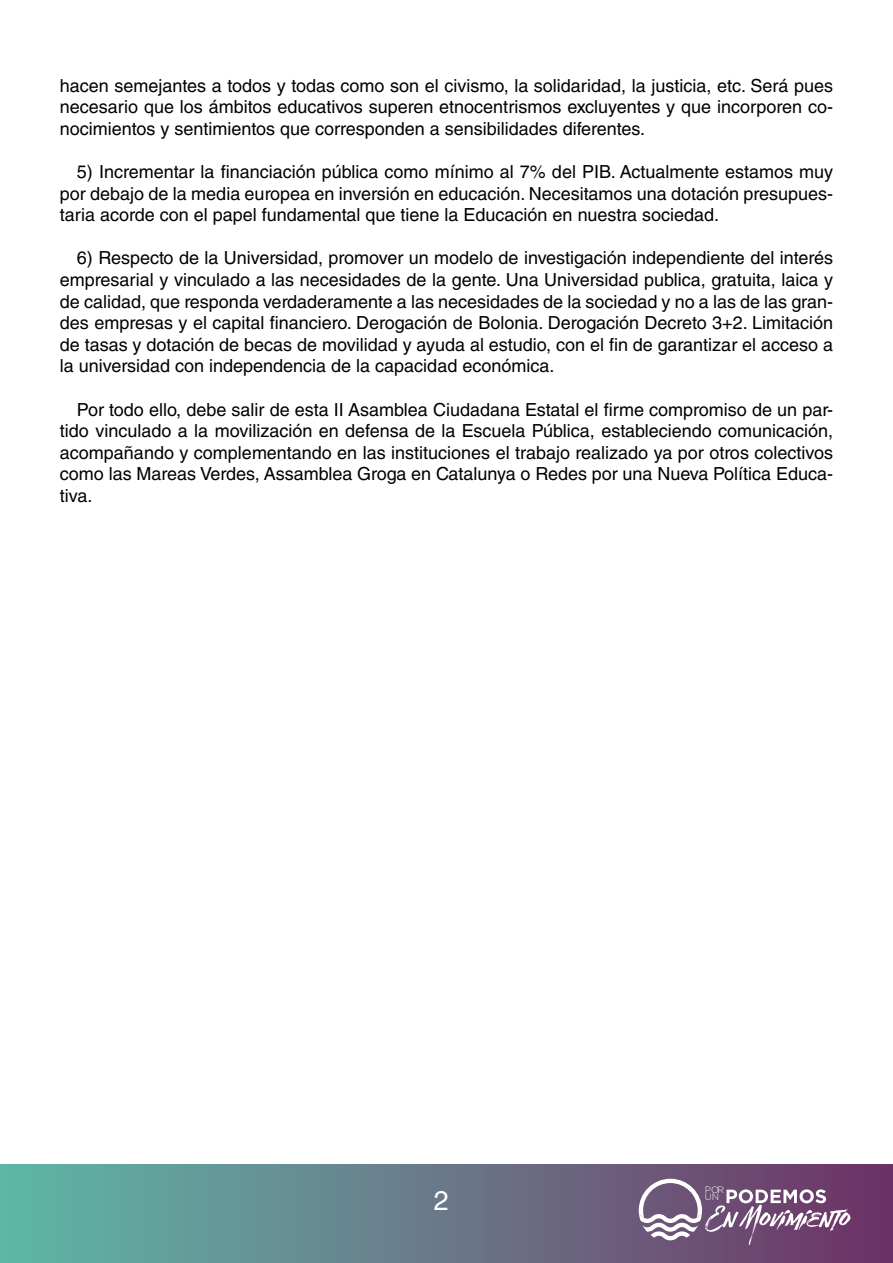
<style>
.page{position:relative;width:893px;height:1263px;background:#fff}
.page>*{position:absolute;margin:0;border:0;box-sizing:border-box;transform-origin:0 0}
.t1{font:27px "Helvetica LT Std";color:#fff}
.t2{font:18px/21.6px "Helvetica LT Std";color:#000;text-align:justify}
.t3{font:300 9.3px/7.2px "Gotham";color:#fff}
</style>
<div class="page">
<div style="left:1px;top:1164px;width:892px;height:99px;background:linear-gradient(to right,#60b9a8,#6f3367)"></div>
<svg style="left:639px;top:1179px;width:211px;height:66px"></svg>
<p class="t2" style="left:60px;top:74px;width:775px">hacen semejantes a todos y todas como son el civismo, la solidaridad, la justicia, etc. Será pues necesario que los ámbitos educativos superen etnocentrismos excluyentes y que incorporen co&shy;nocimientos y sentimientos que corresponden a sensibilidades diferentes.</p>
<p class="t2" style="left:60px;top:161px;width:775px;text-indent:17px">5) Incrementar la financiación pública como mínimo al 7% del PIB. Actualmente estamos muy por debajo de la media europea en inversión en educación. Necesitamos una dotación presupues&shy;taria acorde con el papel fundamental que tiene la Educación en nuestra sociedad.</p>
<p class="t2" style="left:60px;top:247px;width:775px;text-indent:17px">6) Respecto de la Universidad, promover un modelo de investigación independiente del interés empresarial y vinculado a las necesidades de la gente. Una Universidad publica, gratuita, laica y de calidad, que responda verdaderamente a las necesidades de la sociedad y no a las de las gran&shy;des empresas y el capital financiero. Derogación de Bolonia. Derogación Decreto 3+2. Limitación de tasas y dotación de becas de movilidad y ayuda al estudio, con el fin de garantizar el acceso a la universidad con independencia de la capacidad económica.</p>
<p class="t2" style="left:60px;top:398px;width:775px;text-indent:17px">Por todo ello, debe salir de esta II Asamblea Ciudadana Estatal el firme compromiso de un par&shy;tido vinculado a la movilización en defensa de la Escuela Pública, estableciendo comunicación, acompañando y complementando en las instituciones el trabajo realizado ya por otros colectivos como las Mareas Verdes, Assamblea Groga en Catalunya o Redes por una Nueva Política Educa&shy;tiva.</p>
<h1 class="t1" style="left:434px;top:1185px;width:17px">2</h1>
<p class="t3" style="left:705px;top:1185px;width:21px">POR<br>UN</p>
</div>
